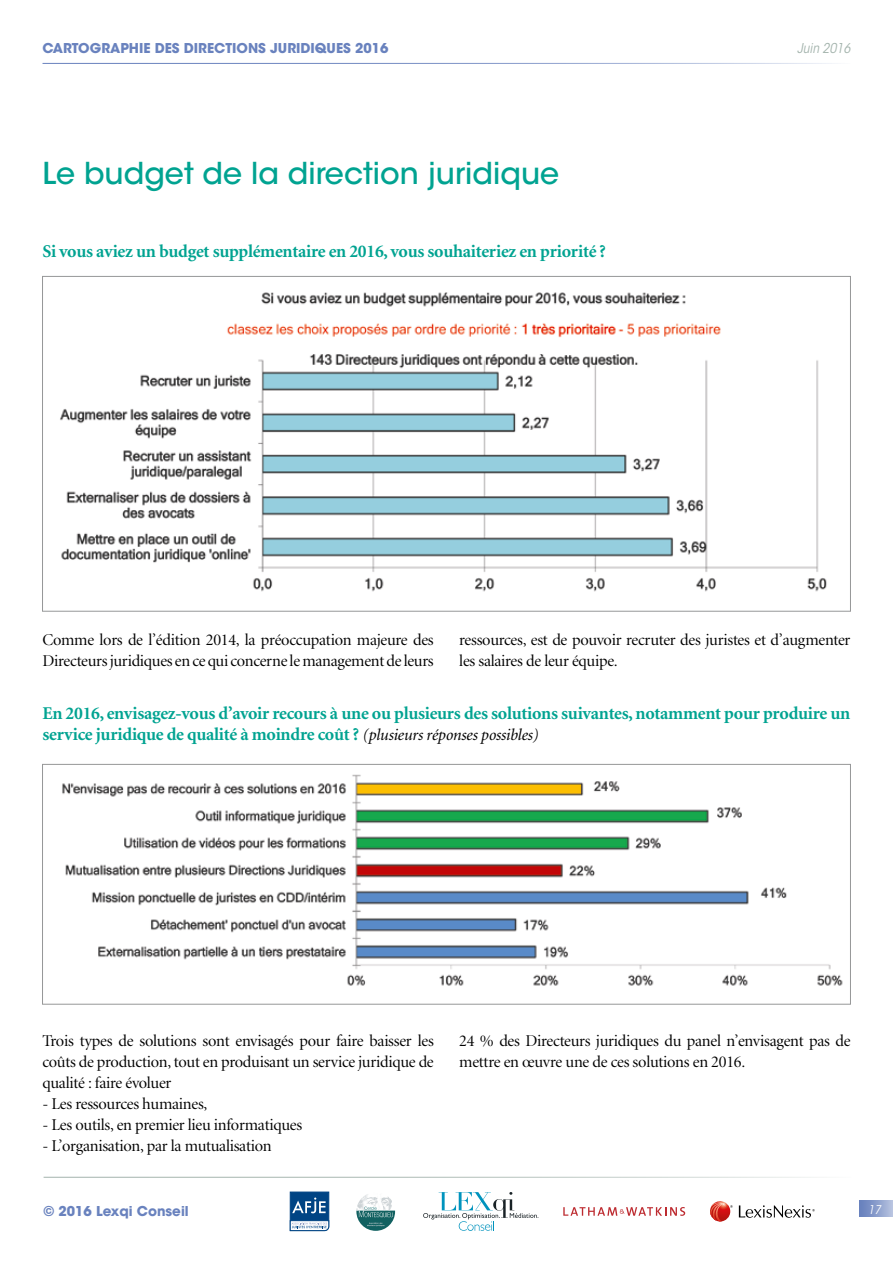
<style>
.page{position:relative;width:893px;height:1263px;background:#fff}
.page>*{position:absolute;margin:0;border:0;box-sizing:border-box;transform-origin:0 0}
.t1{font:500 30px "ITC Avant Garde Std";color:#00a391}
.t2{font:700 18px/21px "Minion";letter-spacing:-.015em;color:#00a391}
.t3{font:16.5px/21px "Minion Display";letter-spacing:-.015em;color:#000}
.t4{font:700 13.5px "ITC Avant Garde Std";color:#6982be}
.t5{font:italic condensed 13.5px "ITC Avant Garde Std";color:#a4b4ad}
.t6{font:italic condensed 12px "ITC Avant Garde Std";color:#fff}
.s1{font-weight:400;font-style:italic;font-size:16.5px;color:#000}
</style>
<div class="page">
<div style="left:859px;top:1201px;width:34px;height:16px;background:linear-gradient(to right,#607aba,#b3c0de)"></div>
<hr style="left:43px;top:63px;width:807px;height:1px;background:#6982be">
<hr style="left:44px;top:1177px;width:807px;height:1px;background:#a4b4ad">
<svg style="left:423px;top:1192px;width:116px;height:39px"></svg>
<svg style="left:739px;top:1205px;width:76px;height:13px"></svg>
<svg style="left:710px;top:1201px;width:23px;height:20px"></svg>
<svg style="left:290px;top:1192px;width:39px;height:39px;background:#4b7aa7"></svg>
<svg style="left:356px;top:1194px;width:39px;height:37px"></svg>
<svg style="left:563px;top:1207px;width:122px;height:9px"></svg>
<img style="left:60px;top:292px;width:767px;height:300px">
<img style="left:62px;top:774px;width:781px;height:212px">
<div style="left:42px;top:764px;width:809px;height:240px;border:1px solid #969798"></div>
<p class="t4" style="left:43px;top:39px;width:347px">CARTOGRAPHIE DES DIRECTIONS JURIDIQUES 2016</p>
<p class="t5" style="left:797px;top:39px;width:55px">Juin 2016</p>
<h1 class="t1" style="left:43px;top:154px;width:518px">Le budget de la direction juridique</h1>
<p class="t2" style="left:43px;top:241px;width:565px">Si vous aviez un budget supplémentaire en 2016, vous souhaiteriez en priorité ?</p>
<p class="t3" style="left:43px;top:630px;width:393px">Comme lors de l’édition 2014, la préoccupation majeure des<br>Directeurs juridiques en ce qui concerne le management de leurs</p>
<p class="t3" style="left:459px;top:630px;width:393px">ressources, est de pouvoir recruter des juristes et d’augmenter les salaires de leur équipe.</p>
<p class="t2" style="left:43px;top:703px;width:809px">En 2016, envisagez-vous d’avoir recours à une ou plusieurs des solutions suivantes, notamment pour produire un service juridique de qualité à moindre coût ? <span class="s1">(plusieurs réponses possibles)</span></p>
<p class="t3" style="left:43px;top:1031px;width:393px;text-align:justify">Trois types de solutions sont envisagés pour faire baisser les coûts de production, tout en produisant un service juridique de qualité : faire évoluer</p>
<p class="t3" style="left:43px;top:1094px;width:166px">- Les ressources humaines,</p>
<p class="t3" style="left:43px;top:1115px;width:261px">- Les outils, en premier lieu informatiques</p>
<p class="t3" style="left:43px;top:1136px;width:231px">- L’organisation, par la mutualisation</p>
<p class="t3" style="left:459px;top:1031px;width:393px">24 % des Directeurs juridiques du panel n’envisagent pas de mettre en œuvre une de ces solutions en 2016.</p>
<p class="t4" style="left:44px;top:1202px;width:147px">© 2016 Lexqi Conseil</p>
<p class="t6" style="left:868px;top:1202px;width:14px">17</p>
</div>
